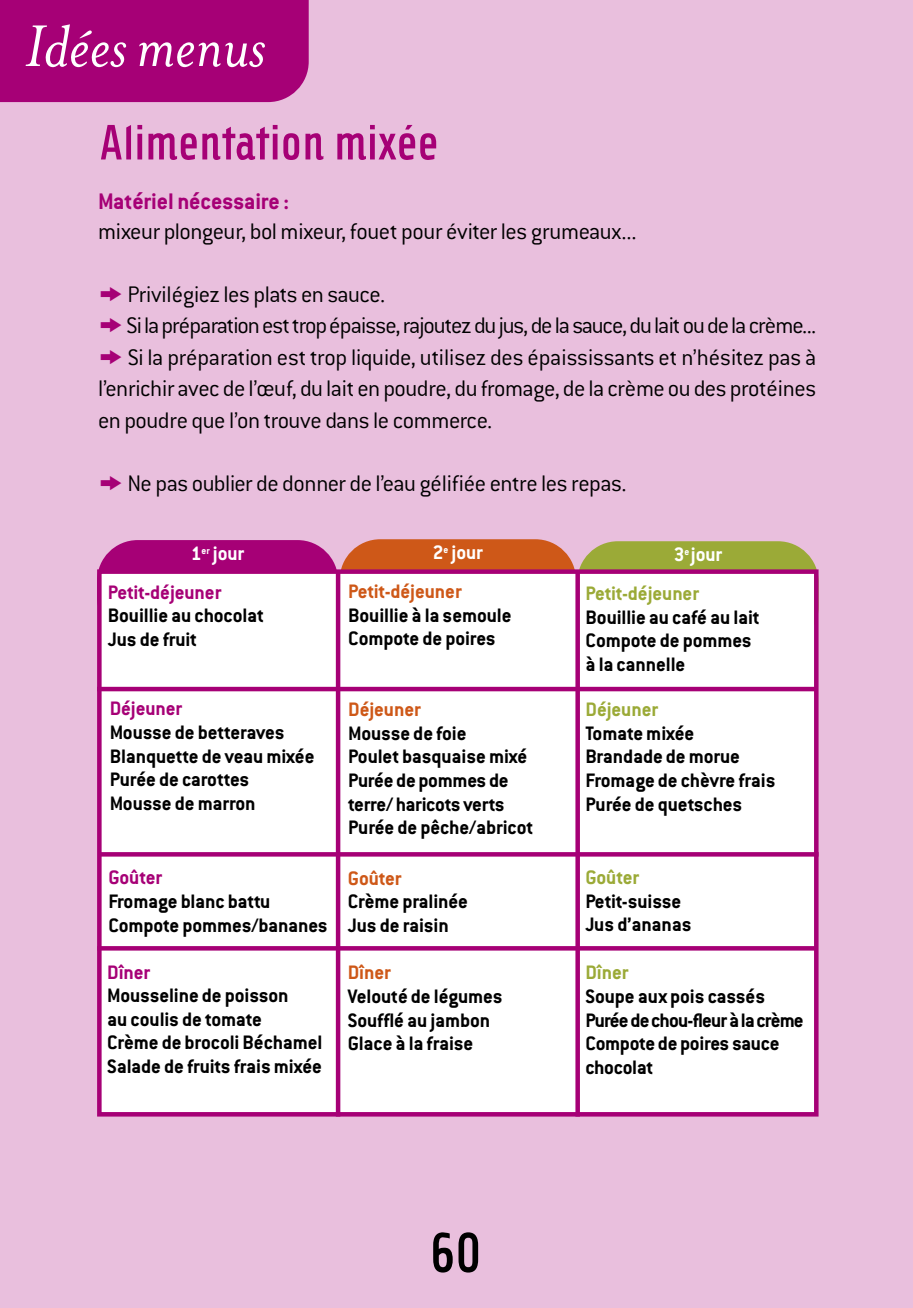
<style>
.page{position:relative;width:913px;height:1308px;background:#fff}
.page>*{position:absolute;margin:0;border:0;box-sizing:border-box;transform-origin:0 0}
.t1{font:italic 67.5px "Mrs Eaves";letter-spacing:-.005em;color:#fff}
.t2{font:58.5px "Hybrid";color:#000}
.t3{font:51.75px "Hybrid";letter-spacing:-.005em;color:#a60076}
.t4{font:300 24.75px/31.5px "Conduit ITC";letter-spacing:-.02em;color:#000}
.t5{font:700 24.75px "Conduit ITC";letter-spacing:-.005em;color:#a60076}
.t6{font:700 21.38px/23.6px "Conduit ITC";letter-spacing:-.005em;color:#000}
.t7{font:700 21.38px "Conduit ITC";letter-spacing:-.005em;color:#a60076}
.t8{font:700 21.38px "Conduit ITC";letter-spacing:-.005em;color:#ce5818}
.t9{font:700 21.38px "Conduit ITC";letter-spacing:-.005em;color:#9baa37}
.t10{font:700 21.38px "Conduit ITC";letter-spacing:-.005em;color:#fff}
.s1{font-family:"Zeal";font-weight:400;font-size:25.88px;color:#a60076}
</style>
<div class="page">
<div style="left:0;top:0;width:912px;height:1307px;background:#e9bfdd"></div>
<div style="left:97px;top:540px;width:241px;height:98px;background:#a60076;border-radius:40px"></div>
<div style="left:339px;top:539px;width:236px;height:98px;background:#ce5818;border-radius:40px"></div>
<div style="left:577px;top:541px;width:241px;height:106px;background:#9baa37;border-radius:40px"></div>
<div style="left:102px;top:574px;width:711px;height:538px;background:#fff"></div>
<div style="left:97px;top:569px;width:721px;height:547px;border:4px solid #a60076"></div>
<div style="left:0;top:0;width:308px;height:102px;background:#a60076"></div>
<div style="left:335px;top:571px;width:5px;height:545px;background:#a60076"></div>
<svg style="left:575px;top:571px;width:4px;height:545px;background:#af1b84"></svg>
<hr style="left:97px;top:687px;width:718px;height:4px;background:#a60076">
<svg style="left:100px;top:852px;width:718px;height:4px;background:#a80679"></svg>
<svg style="left:97px;top:946px;width:717px;height:4px;background:#a70578"></svg>
<h1 class="t1" style="left:25px;top:3px;width:242px">Idéesmenus</h1>
<h3 class="t3" style="left:99px;top:111px;width:342px">Alimentation mixée</h3>
<p class="t5" style="left:98px;top:194px;width:193px">Matériel nécessaire :</p>
<p class="t4" style="left:98px;top:218px;width:540px">mixeur plongeur, bolmixeur, fouet pour éviterles grumeaux...</p>
<p class="t4" style="left:98px;top:281px;width:719px"><span class="s1">k</span> Privilégiez les plats en sauce. <span class="s1">k</span>Silapréparationesttropépaisse,rajoutezdujus,delasauce,dulaitoudelacrème... <span class="s1">k</span> Si la préparation est trop liquide, utilisez des épaississants et n’hésitez pas à l’enrichir avec de l’œuf, du lait en poudre, du fromage, de la crème ou des protéines en poudre que l’on trouve dans le commerce.</p>
<p class="t4" style="left:98px;top:470px;width:530px"><span class="s1">k</span>Ne pas oublier de donner de l’eau gélifiée entre les repas.</p>
<p class="t10" style="left:191px;top:547px;width:55px">1<sup>er</sup> jour</p>
<p class="t10" style="left:432px;top:546px;width:52px">2<sup>e</sup> jour</p>
<p class="t10" style="left:673px;top:548px;width:50px">3<sup>e</sup>jour</p>
<p class="t7" style="left:108px;top:585px;width:115px">Petit-déjeuner</p>
<p class="t6" style="left:108px;top:606px;width:157px">Bouillie au chocolat<br>Jus de fruit</p>
<p class="t7" style="left:110px;top:702px;width:74px">Déjeuner</p>
<p class="t6" style="left:110px;top:723px;width:206px">Mousse de betteraves<br>Blanquette de veau mixée<br>Purée de carottes<br>Mousse de marron</p>
<p class="t7" style="left:108px;top:871px;width:55px">Goûter</p>
<p class="t6" style="left:108px;top:891px;width:221px">Fromage blanc battu<br>Compote pommes/bananes</p>
<p class="t7" style="left:107px;top:965px;width:44px">Dîner</p>
<p class="t6" style="left:107px;top:986px;width:216px">Mousseline de poisson<br>au coulis de tomate<br>Crème de brocoli Béchamel<br>Salade de fruits frais mixée</p>
<p class="t8" style="left:348px;top:584px;width:115px">Petit-déjeuner</p>
<p class="t6" style="left:348px;top:605px;width:165px">Bouillie à la semoule<br>Compote de poires</p>
<p class="t8" style="left:348px;top:703px;width:74px">Déjeuner</p>
<p class="t6" style="left:348px;top:723px;width:186px">Mousse de foie<br>Poulet basquaise mixé<br>Purée de pommes de terre/ haricots verts<br>Purée de pêche/abricot</p>
<p class="t8" style="left:348px;top:871px;width:55px">Goûter</p>
<p class="t6" style="left:348px;top:892px;width:122px">Crème pralinée<br>Jus de raisin</p>
<p class="t8" style="left:347px;top:966px;width:44px">Dîner</p>
<p class="t6" style="left:347px;top:986px;width:156px">Velouté de légumes<br>Soufflé au jambon<br>Glace à la fraise</p>
<p class="t9" style="left:585px;top:586px;width:115px">Petit-déjeuner</p>
<p class="t6" style="left:585px;top:607px;width:175px">Bouillie au café au lait<br>Compote de pommes à la cannelle</p>
<p class="t9" style="left:585px;top:703px;width:74px">Déjeuner</p>
<p class="t6" style="left:585px;top:723px;width:191px">Tomate mixée<br>Brandade de morue<br>Fromage de chèvre frais<br>Purée de quetsches</p>
<p class="t9" style="left:585px;top:870px;width:55px">Goûter</p>
<p class="t6" style="left:585px;top:891px;width:107px">Petit-suisse<br>Jus d’ananas</p>
<p class="t9" style="left:585px;top:966px;width:44px">Dîner</p>
<p class="t6" style="left:585px;top:986px;width:220px">Soupe aux pois cassés<br>Puréedechou-fleuràlacrème<br>Compote de poires sauce chocolat</p>
<h2 class="t2" style="left:430px;top:1217px;width:53px">60</h2>
</div>
